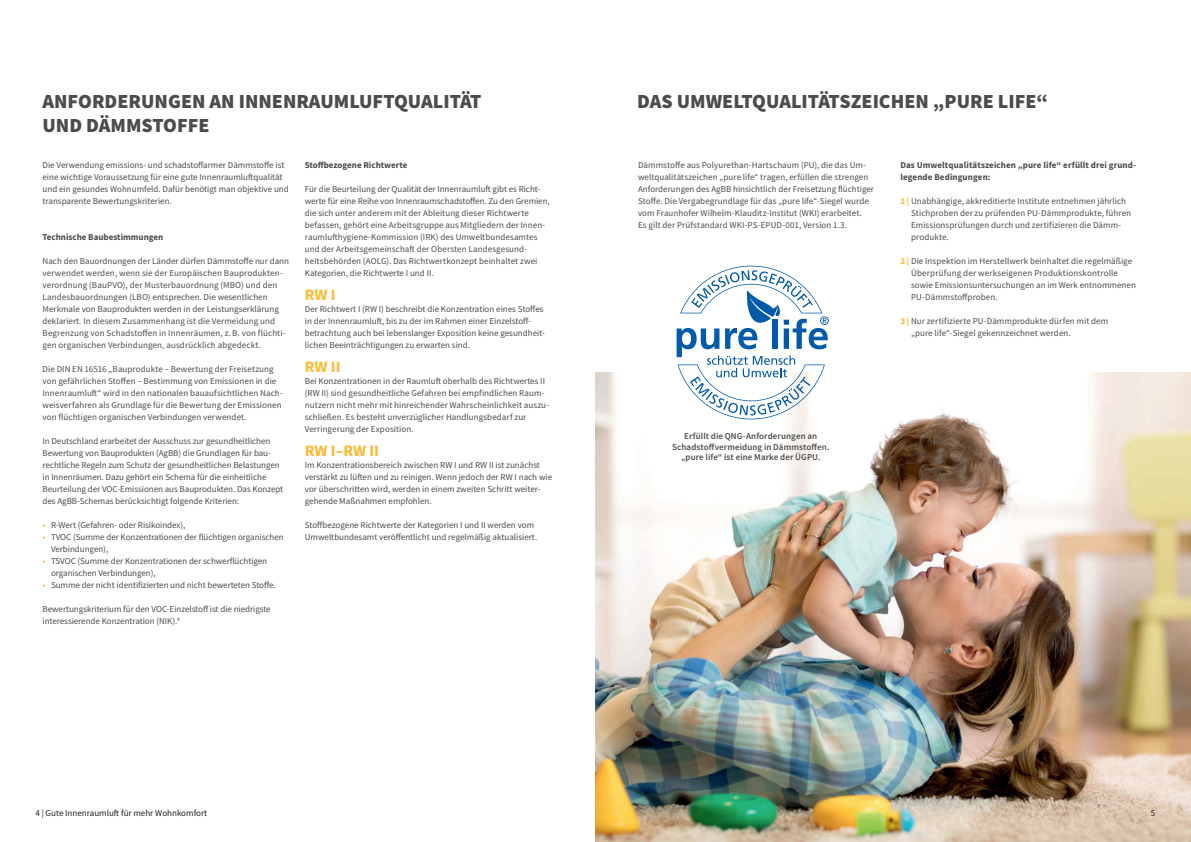
<style>
.page{position:relative;width:1191px;height:842px;background:#fff}
.page>*{position:absolute;margin:0;border:0;box-sizing:border-box;transform-origin:0 0}
.t1{font:900 20px/24px "Source Sans Pro";color:#4b4c4d}
.t2{font:700 16px "Source Sans Pro";color:#fdb931}
.t3{font:9px/12px "Source Sans Pro";color:#4b4c4d}
.t4{font:700 9px/12px "Source Sans Pro";letter-spacing:.005em;color:#4b4c4d}
.t5{font:600 9px/10.8px "Source Sans Pro";letter-spacing:.01em;color:#4b4c4d;text-align:center}
.t6{font:9px "Source Sans Pro";color:#231f20}
.s1{color:#fdb931}
.s2{font-weight:700;color:#fdb931}
</style>
<div class="page">
<img style="left:595px;top:372px;width:596px;height:470px">
<svg style="left:676px;top:266px;width:153px;height:153px"></svg>
<h1 class="t1" style="left:43px;top:89px;width:440px">ANFORDERUNGEN AN INNENRAUMLUFTQUALITÄT<br>UND DÄMMSTOFFE</h1>
<p class="t3" style="left:43px;top:159px;width:248px">Die Verwendung emissions- und schadstoffarmer Dämmstoffe ist eine wichtige Voraussetzung für eine gute Innenraumluftqualität und ein gesundes Wohnumfeld. Dafür benötigt man objektive und transparente Bewertungskriterien.</p>
<p class="t4" style="left:43px;top:231px;width:122px">Technische Baubestimmungen</p>
<p class="t3" style="left:43px;top:255px;width:248px">Nach den Bauordnungen der Länder dürfen Dämmstoffe nur dann verwendet werden, wenn sie der Europäischen Bauprodukten&shy;verordnung (BauPVO), der Musterbauordnung (MBO) und den Landesbauordnungen (LBO) entsprechen. Die wesentlichen Merkmale von Bauprodukten werden in der Leistungserklärung deklariert. In diesem Zusammenhang ist die Vermeidung und Begrenzung von Schadstoffen in Innenräumen, z.B. von flüchti&shy;gen organischen Verbindungen, ausdrücklich abgedeckt.</p>
<p class="t3" style="left:43px;top:363px;width:242px">Die DIN EN 16516 „Bauprodukte – Bewertung der Freisetzung von gefährlichen Stoffen – Bestimmung von Emissionen in die Innenraumluft“ wird in den nationalen bauaufsichtlichen Nach&shy;weisverfahren als Grundlage für die Bewertung der Emissionen von flüchtigen organischen Verbindungen verwendet.</p>
<p class="t3" style="left:43px;top:435px;width:242px">In Deutschland erarbeitet der Ausschuss zur gesundheitlichen Bewertung von Bauprodukten (AgBB) die Grundlagen für bau&shy;rechtliche Regeln zum Schutz der gesundheitlichen Belastungen in Innenräumen. Dazu gehört ein Schema für die einheitliche Beurteilung der VOC-Emissionen aus Bauprodukten. Das Konzept des AgBB-Schemas berücksichtigt folgende Kriterien:</p>
<p class="t3" style="left:43px;top:519px;width:144px"><span class="s1">•</span> R-Wert (Gefahren- oder Risikoindex),</p>
<p class="t3" style="left:51px;top:531px;width:234px;text-indent:-9px"><span class="s1">•</span> TVOC (Summe der Konzentrationen der flüchtigen organischen<br>Verbindungen),</p>
<p class="t3" style="left:51px;top:555px;width:218px;text-indent:-9px"><span class="s1">•</span> TSVOC (Summe der Konzentrationen der schwerflüchtigen organischen Verbindungen),</p>
<p class="t3" style="left:43px;top:579px;width:235px"><span class="s1">•</span> Summe der nicht identifizierten und nicht bewerteten Stoffe.</p>
<p class="t3" style="left:43px;top:603px;width:230px">Bewertungskriterium für den VOC-Einzelstoff ist die niedrigste interessierende Konzentration (NIK).<sup>4</sup></p>
<p class="t4" style="left:305px;top:159px;width:104px">Stoffbezogene Richtwerte</p>
<p class="t3" style="left:305px;top:183px;width:246px">Für die Beurteilung der Qualität der Innenraumluft gibt es Richt&shy;werte für eine Reihe von Innenraumschadstoffen. Zu den Gremien, die sich unter anderem mit der Ableitung dieser Richtwerte befassen, gehört eine Arbeitsgruppe aus Mitgliedern der Innen&shy;raumlufthygiene-Kommission (IRK) des Umweltbundesamtes und der Arbeitsgemeinschaft der Obersten Landesgesund&shy;heitsbehörden (AOLG). Das Richtwertkonzept beinhaltet zwei Kategorien, die Richtwerte I und II.</p>
<h2 class="t2" style="left:305px;top:284px;width:32px">RW I</h2>
<p class="t3" style="left:305px;top:303px;width:242px">Der Richtwert I (RW I) beschreibt die Konzentration eines Stoffes in der Innenraumluft, bis zu der im Rahmen einer Einzelstoff&shy;betrachtung auch bei lebenslanger Exposition keine gesundheit&shy;lichen Beeinträchtigungen zu erwarten sind.</p>
<h2 class="t2" style="left:305px;top:356px;width:37px">RW II</h2>
<p class="t3" style="left:305px;top:375px;width:245px">Bei Konzentrationen in der Raumluft oberhalb des Richtwertes II (RW II) sind gesundheitliche Gefahren bei empfindlichen Raum&shy;nutzern nicht mehr mit hinreichender Wahrscheinlichkeit auszu&shy;schließen. Es besteht unverzüglicher Handlungsbedarf zur Verringerung der Exposition.</p>
<h2 class="t2" style="left:305px;top:440px;width:76px">RW I–RW II</h2>
<p class="t3" style="left:305px;top:459px;width:249px">Im Konzentrationsbereich zwischen RW I und RW II ist zunächst verstärkt zu lüften und zu reinigen. Wenn jedoch der RW I nach wie vor überschritten wird, werden in einem zweiten Schritt weiter&shy;gehende Maßnahmen empfohlen.</p>
<p class="t3" style="left:305px;top:519px;width:234px">Stoffbezogene Richtwerte der Kategorien I und II werden vom<br>Umweltbundesamt veröffentlicht und regelmäßig aktualisiert.</p>
<h1 class="t1" style="left:637px;top:89px;width:412px">DAS UMWELTQUALITÄTSZEICHEN „PURE LIFE“</h1>
<p class="t3" style="left:638px;top:159px;width:237px">Dämmstoffe aus Polyurethan-Hartschaum (PU), die das Um&shy;weltqualitätszeichen „pure life“ tragen, erfüllen die strengen Anforderungen des AgBB hinsichtlich der Freisetzung flüchtiger Stoffe. Die Vergabegrundlage für das „pure life“-Siegel wurde vom Fraunhofer Wilhelm-Klauditz-Institut (WKI) erarbeitet.<br>Es gilt der Prüfstandard WKI-PS-EPUD-001, Version 1.3.</p>
<p class="t4" style="left:900px;top:159px;width:237px">Das Umweltqualitätszeichen „pure life“ erfüllt drei grund&shy;legende Bedingungen:</p>
<p class="t3" style="left:911px;top:195px;width:221px;text-indent:-11px"><span class="s2">1 |</span> Unabhängige, akkreditierte Institute entnehmen jährlich Stichproben der zu prüfenden PU-Dämmprodukte, führen Emissionsprüfungen durch und zertifizieren die Dämm&shy;produkte.</p>
<p class="t3" style="left:911px;top:255px;width:226px;text-indent:-11px"><span class="s2">2 |</span> Die Inspektion im Herstellwerk beinhaltet die regelmäßige Überprüfung der werkseigenen Produktionskontrolle sowie Emissionsuntersuchungen an im Werk entnommenen PU-Dämmstoffproben.</p>
<p class="t3" style="left:911px;top:315px;width:199px;text-indent:-11px"><span class="s2">3 |</span> Nur zertifizierte PU-Dämmprodukte dürfen mit dem „pure life“-Siegel gekennzeichnet werden.</p>
<p class="t5" style="left:672px;top:430px;width:159px">Erfüllt die QNG-Anforderungen an<br>Schadstoffvermeidung in Dämmstoffen. „pure life“ ist eine Marke der ÜGPU.</p>
<p class="t6" style="left:35px;top:807px;width:173px">4 | Gute Innenraumluft für mehr Wohnkomfort</p>
<p class="t6" style="left:1151px;top:807px;width:6px">5</p>
</div>
